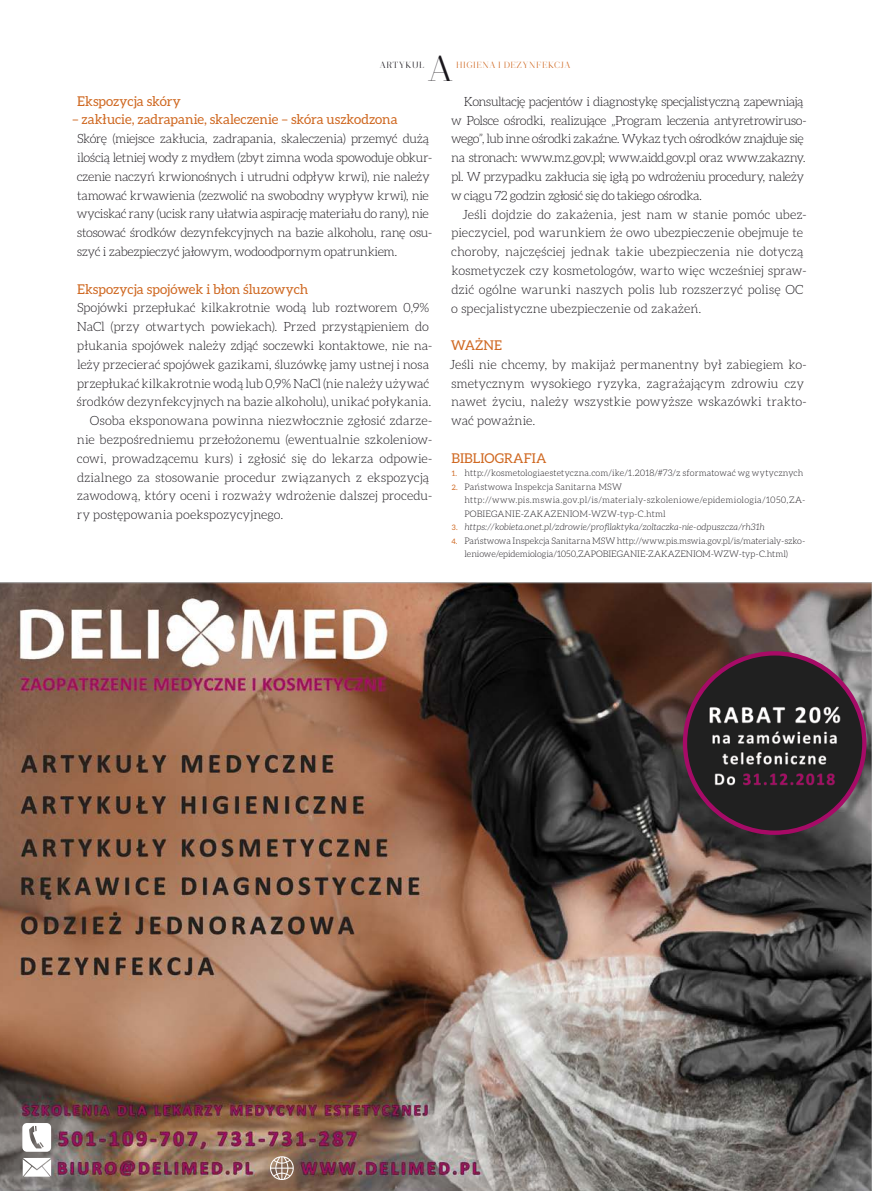
<style>
.page{position:relative;width:872px;height:1191px;background:#fff}
.page>*{position:absolute;margin:0;border:0;box-sizing:border-box;transform-origin:0 0}
.t1{font:300 36px "Prumo Display";color:#1a171c}
.t2{font:13.5px "Aleo";color:#cf6821}
.t3{font:300 12.75px/18.8px "Aleo";letter-spacing:-.015em;color:#1a171c}
.t4{font:300 12.75px/18.8px "Aleo";letter-spacing:-.04em;color:#1a171c}
.t5{font:300 12.75px "Aleo";letter-spacing:.005em;color:#1a171c}
.t6{font:300 9px/13.5px "Aleo";letter-spacing:.01em;color:#1a171c}
.t7{font:italic 300 9px "Aleo";letter-spacing:.01em;color:#1a171c}
.t8{font:300 9px "Prumo Display";letter-spacing:.07em;color:#cf6821}
.t9{font:300 9px "Prumo Display";letter-spacing:.085em;color:#1a171c}
.s1{font-weight:400;font-size:7.5px;color:#cf6821}
.s2{font-weight:400;font-style:normal;font-size:7.5px;color:#cf6821}
</style>
<div class="page">
<img style="left:0;top:582px;width:872px;height:609px">
<h1 class="t1" style="left:428px;top:47px;width:25px">A</h1>
<p class="t9" style="left:380px;top:60px;width:46px">ARTYKUŁ</p>
<p class="t8" style="left:456px;top:60px;width:116px">HIGIENA I DEZYNFEKCJA</p>
<p class="t2" style="left:77px;top:93px;width:105px">Ekspozycja skóry</p>
<p class="t2" style="left:72px;top:112px;width:327px">– zakłucie, zadrapanie, skaleczenie – skóra uszkodzona</p>
<p class="t3" style="left:77px;top:130px;width:357px">Skórę (miejsce zakłucia, zadrapania, skaleczenia) przemyć dużą ilością letniej wody z mydłem (zbyt zimna woda spowoduje obkur&shy;czenie naczyń krwionośnych i utrudni odpływ krwi), nie należy tamować krwawienia (zezwolić na swobodny wypływ krwi), nie wyciskać rany (ucisk rany ułatwia aspirację materiału do rany), nie stosować środków dezynfekcyjnych na bazie alkoholu, ranę osu&shy;szyć i zabezpieczyć jałowym, wodoodpornym opatrunkiem.</p>
<p class="t2" style="left:77px;top:281px;width:232px">Ekspozycja spojówek i błon śluzowych</p>
<p class="t3" style="left:77px;top:299px;width:354px">Spojówki przepłukać kilkakrotnie wodą lub roztworem 0,9%</p>
<p class="t3" style="left:77px;top:318px;width:353px">NaCl (przy otwartych powiekach). Przed przystąpieniem do</p>
<p class="t3" style="left:77px;top:337px;width:357px">płukania spojówek należy zdjąć soczewki kontaktowe, nie na-</p>
<p class="t3" style="left:77px;top:356px;width:354px">leży przecierać spojówek gazikami, śluzówkę jamy ustnej i nosa</p>
<p class="t3" style="left:77px;top:375px;width:353px">przepłukać kilkakrotnie wodą lub 0,9% NaCl (nie należy używać</p>
<p class="t3" style="left:76px;top:393px;width:356px">środków dezynfekcyjnych na bazie alkoholu), unikać połykania.</p>
<p class="t3" style="left:90px;top:412px;width:344px">Osoba eksponowana powinna niezwłocznie zgłosić zdarze-</p>
<p class="t3" style="left:77px;top:431px;width:357px">nie bezpośredniemu przełożonemu (ewentualnie szkoleniow-</p>
<p class="t3" style="left:77px;top:450px;width:357px">cowi, prowadzącemu kurs) i zgłosić się do lekarza odpowie-</p>
<p class="t3" style="left:77px;top:469px;width:354px">dzialnego za stosowanie procedur związanych z ekspozycją</p>
<p class="t3" style="left:77px;top:487px;width:357px">zawodową, który oceni i rozważy wdrożenie dalszej procedu-</p>
<p class="t5" style="left:77px;top:507px;width:208px">ry postępowania poekspozycyjnego.</p>
<p class="t4" style="left:451px;top:93px;width:357px;text-indent:13px">Konsultację pacjentów i diagnostykę specjalistyczną zapewniają w Polsce ośrodki, realizujące „Program leczenia antyretrowiruso&shy;wego”, lub inne ośrodki zakaźne. Wykaz tych ośrodków znajduje się na stronach: www.mz.gov.pl; www.aidd.gov.pl oraz www.zakazny. pl. W przypadku zakłucia się igłą po wdrożeniu procedury, należy w ciągu 72 godzin zgłosić się do takiego ośrodka.</p>
<p class="t3" style="left:451px;top:206px;width:357px;text-indent:11px">Jeśli dojdzie do zakażenia, jest nam w stanie pomóc ubez&shy;pieczyciel, pod warunkiem że owo ubezpieczenie obejmuje te choroby, najczęściej jednak takie ubezpieczenia nie dotyczą kosmetyczek czy kosmetologów, warto więc wcześniej spraw&shy;dzić ogólne warunki naszych polis lub rozszerzyć polisę OC o specjalistyczne ubezpieczenie od zakażeń.</p>
<p class="t2" style="left:451px;top:337px;width:53px">WAŻNE</p>
<p class="t3" style="left:449px;top:356px;width:359px">Jeśli nie chcemy, by makijaż permanentny był zabiegiem ko&shy;smetycznym wysokiego ryzyka, zagrażającym zdrowiu czy nawet życiu, należy wszystkie powyższe wskazówki trakto&shy;wać poważnie.</p>
<p class="t2" style="left:451px;top:450px;width:93px">Bibliografia</p>
<p class="t6" style="left:452px;top:467px;width:353px"><span class="s1">1.</span> http://kosmetologiaestetyczna.com/ike/1.2018/#73/z sformatować wg wytycznych</p>
<p class="t6" style="left:464px;top:480px;width:342px;text-indent:-12px"><span class="s1">2.</span> Państwowa Inspekcja Sanitarna MSW http://www.pis.mswia.gov.pl/is/materialy-szkoleniowe/epidemiologia/1050,ZA-<br>POBIEGANIE-ZAKAZENIOM-WZW-typ-C.html</p>
<p class="t7" style="left:452px;top:522px;width:314px"><span class="s2">3.</span> https://kobieta.onet.pl/zdrowie/profilaktyka/zoltaczka-nie-odpuszcza/rh31h</p>
<p class="t6" style="left:451px;top:534px;width:355px;text-align:center"><span class="s1">4.</span> Państwowa Inspekcja Sanitarna MSW http://www.pis.mswia.gov.pl/is/materialy-szko&shy;leniowe/epidemiologia/1050,ZAPOBIEGANIE-ZAKAZENIOM-WZW-typ-C.html)</p>
</div>
